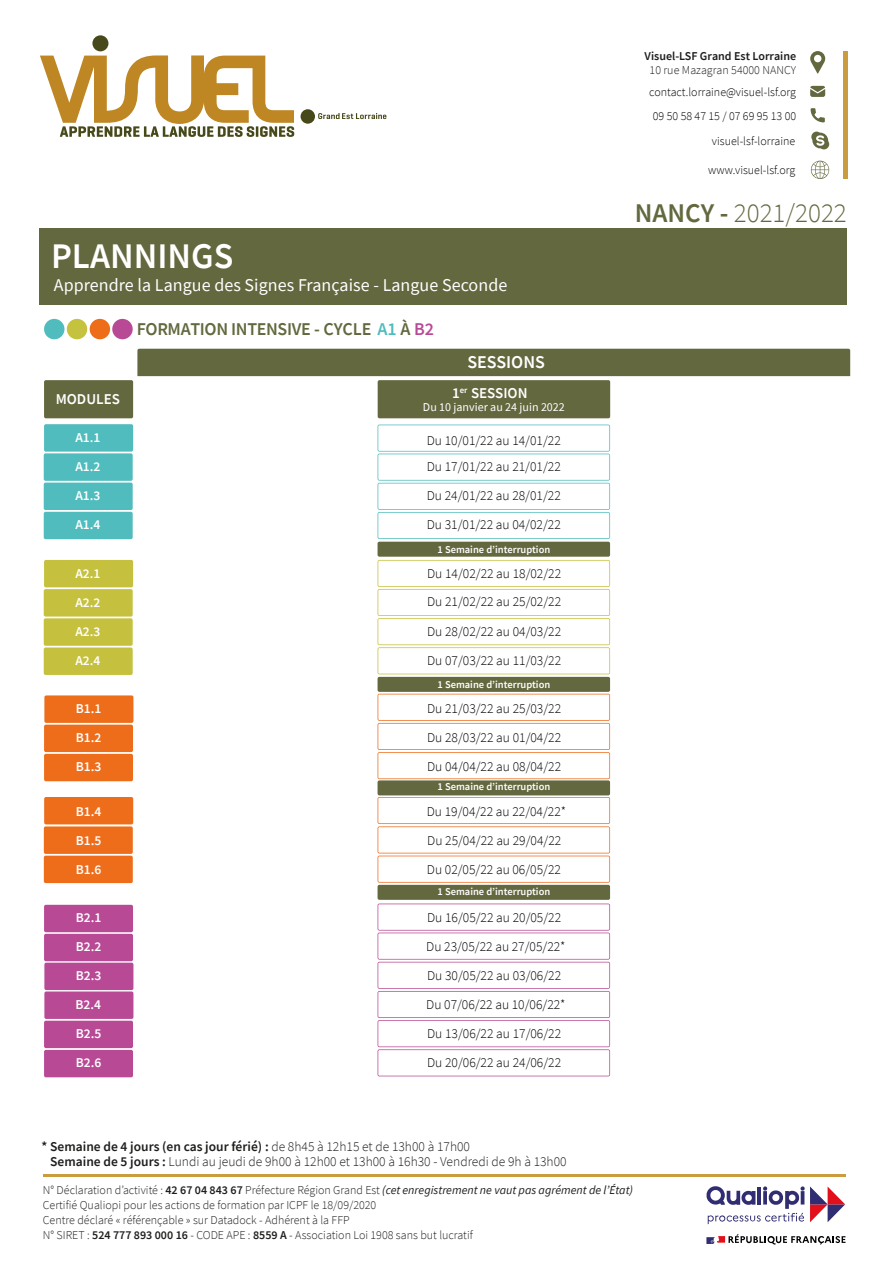
<style>
.page{position:relative;width:893px;height:1263px;background:#fff}
.page>*{position:absolute;margin:0;border:0;box-sizing:border-box;transform-origin:0 0}
.t1{font:600 36px "Source Sans Pro";color:#fff}
.t2{font:300 27px "Source Sans Pro";color:#64683e}
.t3{font:18px "Source Sans Pro";letter-spacing:.005em;color:#fff}
.t4{font:600 18px "Source Sans Pro";letter-spacing:-.02em;color:#64683e}
.t5{font:600 18px "Source Sans Pro";color:#fff}
.t6{font:600 15px "Source Sans Pro";color:#fff}
.t7{font:300 13.5px/29px "Source Sans Pro";color:#000100}
.t8{font:300 13.5px/15px "Source Sans Pro";color:#1d1d1c}
.t9{font:600 13.5px/29.2px "Source Sans Pro";color:#fff;text-align:justify}
.t10{font:300 12px/15px "Source Sans Pro";color:#1e1f1d}
.t11{font:300 12px/24.8px "Source Sans Pro";color:#000100;text-align:right}
.t12{font:600 12px "Source Sans Pro";color:#1d1d1c}
.t13{font:12px "Source Sans Pro";color:#fff}
.t14{font:300 12px "Source Sans Pro";color:#1d1d1c}
.t15{font:600 10.5px "Source Sans Pro";color:#fff}
.s1{color:#50bcbd}
.s2{color:#b84a95}
.s3{font-weight:600}
.s4{font-weight:600;color:#fff}
.s5{font-weight:400;font-style:italic}
</style>
<div class="page">
<div style="left:44px;top:319px;width:20px;height:20px;background:#50bcbd;border-radius:50%"></div>
<div style="left:67px;top:319px;width:20px;height:20px;background:#c5c23f;border-radius:50%"></div>
<div style="left:90px;top:319px;width:20px;height:20px;background:#ed6d18;border-radius:50%"></div>
<div style="left:112px;top:319px;width:21px;height:20px;background:#b84a95;border-radius:50%"></div>
<div style="left:44px;top:380px;width:89px;height:38px;background:#64683e;border-radius:2px"></div>
<div style="left:378px;top:380px;width:232px;height:38px;background:#64683e;border-radius:2px"></div>
<div style="left:378px;top:542px;width:232px;height:15px;background:#64683e;border-radius:2px"></div>
<div style="left:378px;top:677px;width:232px;height:15px;background:#64683e;border-radius:2px"></div>
<div style="left:378px;top:885px;width:232px;height:15px;background:#64683e;border-radius:2px"></div>
<svg style="left:378px;top:425px;width:232px;height:114px"></svg>
<svg style="left:378px;top:560px;width:232px;height:114px"></svg>
<svg style="left:378px;top:694px;width:232px;height:85px"></svg>
<svg style="left:378px;top:797px;width:232px;height:86px"></svg>
<svg style="left:378px;top:903px;width:232px;height:173px"></svg>
<div style="left:137px;top:349px;width:713px;height:27px;background:#64683e"></div>
<div style="left:44px;top:424px;width:89px;height:28px;background:#50bcbd;border-radius:2px"></div>
<div style="left:44px;top:453px;width:89px;height:28px;background:#50bcbd;border-radius:2px"></div>
<div style="left:44px;top:483px;width:89px;height:27px;background:#50bcbd;border-radius:2px"></div>
<div style="left:44px;top:512px;width:89px;height:27px;background:#50bcbd;border-radius:2px"></div>
<div style="left:44px;top:560px;width:89px;height:27px;background:#c5c13e;border-radius:2px"></div>
<div style="left:44px;top:589px;width:89px;height:27px;background:#c5c13e;border-radius:2px"></div>
<div style="left:44px;top:618px;width:89px;height:28px;background:#c5c13e;border-radius:2px"></div>
<div style="left:44px;top:647px;width:89px;height:28px;background:#c5c13e;border-radius:2px"></div>
<div style="left:44px;top:695px;width:89px;height:28px;background:#ed6d1b;border-radius:2px"></div>
<div style="left:44px;top:725px;width:89px;height:27px;background:#ed6d1b;border-radius:2px"></div>
<div style="left:44px;top:754px;width:89px;height:27px;background:#ed6d1b;border-radius:2px"></div>
<div style="left:44px;top:797px;width:89px;height:27px;background:#ed6d1b;border-radius:2px"></div>
<div style="left:44px;top:826px;width:89px;height:28px;background:#ed6d1b;border-radius:2px"></div>
<div style="left:44px;top:856px;width:89px;height:27px;background:#ed6d1b;border-radius:2px"></div>
<div style="left:378px;top:780px;width:232px;height:15px;background:#64683e;border-radius:2px"></div>
<div style="left:44px;top:963px;width:89px;height:27px;background:#b84a95;border-radius:2px"></div>
<div style="left:44px;top:905px;width:89px;height:27px;background:#b84a95;border-radius:2px"></div>
<div style="left:44px;top:934px;width:89px;height:27px;background:#b84a95;border-radius:2px"></div>
<div style="left:44px;top:991px;width:89px;height:28px;background:#b84a95;border-radius:2px"></div>
<div style="left:44px;top:1021px;width:89px;height:27px;background:#b84a95;border-radius:2px"></div>
<div style="left:44px;top:1050px;width:89px;height:27px;background:#b84a95;border-radius:2px"></div>
<hr style="left:843px;top:51px;width:4px;height:128px;background:#ca9c3d">
<svg style="left:811px;top:161px;width:18px;height:18px"></svg>
<svg style="left:810px;top:86px;width:15px;height:11px"></svg>
<svg style="left:811px;top:108px;width:14px;height:14px"></svg>
<svg style="left:811px;top:132px;width:18px;height:17px"></svg>
<svg style="left:810px;top:51px;width:15px;height:23px"></svg>
<div style="left:40px;top:229px;width:807px;height:76px;background:#64683e"></div>
<svg style="left:40px;top:55px;width:254px;height:82px"></svg>
<div style="left:92px;top:35px;width:16px;height:16px;background:#48491b;border-radius:50%"></div>
<div style="left:301px;top:109px;width:14px;height:15px;background:#48491b;border-radius:50%"></div>
<svg style="left:318px;top:113px;width:68px;height:6px"></svg>
<hr style="left:43px;top:1174px;width:802px;height:3px;background:#ca9c3d">
<svg style="left:706px;top:1186px;width:139px;height:38px"></svg>
<svg style="left:706px;top:1234px;width:139px;height:10px"></svg>
<p class="t12" style="left:645px;top:48px;width:153px">Visuel-LSF Grand Est Lorraine</p>
<p class="t14" style="left:650px;top:62px;width:148px">10 rue Mazagran 54000 NANCY</p>
<p class="t11" style="left:649px;top:79px;width:148px">contact.lorraine@visuel-lsf.org<br>09 50 58 47 15 / 07 69 95 13 00 visuel-lsf-lorraine</p>
<p class="t11" style="left:708px;top:157px;width:89px">www.visuel-lsf.org</p>
<h1 class="t1" style="left:51px;top:233px;width:184px">PLANNINGS</h1>
<h3 class="t3" style="left:54px;top:274px;width:455px">Apprendre la Langue des Signes Française - Langue Seconde</h3>
<h3 class="t4" style="left:137px;top:317px;width:299px">FORMATION INTENSIVE - CYCLE <span class="s1">A1</span> À <span class="s2">B2</span></h3>
<h3 class="t5" style="left:467px;top:350px;width:79px">SESSIONS</h3>
<p class="t6" style="left:452px;top:383px;width:77px">1<sup>er</sup> SESSION</p>
<p class="t13" style="left:423px;top:399px;width:143px">Du 10 janvier au 24 juin 2022</p>
<p class="t6" style="left:56px;top:389px;width:66px">MODULES</p>
<p class="t9" style="left:75px;top:422px;width:27px">A1.1<br>A1.2<br>A1.3<br>A1.4</p>
<p class="t7" style="left:427px;top:427px;width:136px;line-height:26.2px">Du 10/01/22 au 14/01/22<br>Du 17/01/22 au 21/01/22</p>
<p class="t7" style="left:427px;top:481px;width:136px">Du 24/01/22 au 28/01/22<br>Du 31/01/22 au 04/02/22</p>
<p class="t15" style="left:437px;top:542px;width:114px">1 Semaine d’interruption</p>
<p class="t9" style="left:75px;top:558px;width:27px">A2.1<br>A2.2<br>A2.3<br>A2.4</p>
<p class="t7" style="left:427px;top:559px;width:136px;text-align:justify">Du 14/02/22 au 18/02/22<br>Du 21/02/22 au 25/02/22<br>Du 28/02/22 au 04/03/22<br>Du 07/03/22 au 11/03/22</p>
<p class="t9" style="left:76px;top:694px;width:27px">B1.1<br>B1.2<br>B1.3</p>
<p class="t7" style="left:427px;top:694px;width:136px;text-align:justify">Du 21/03/22 au 25/03/22<br>Du 28/03/22 au 01/04/22<br>Du 04/04/22 au 08/04/22</p>
<p class="t9" style="left:76px;top:796px;width:27px">B1.4<br>B1.5<br>B1.6</p>
<p class="t7" style="left:427px;top:797px;width:141px">Du 19/04/22 au 22/04/22*<br>Du 25/04/22 au 29/04/22<br>Du 02/05/22 au 06/05/22</p>
<p class="t15" style="left:437px;top:884px;width:114px">1 Semaine d’interruption</p>
<p class="t15" style="left:437px;top:678px;width:114px">1 Semaine d’interruption</p>
<p class="t15" style="left:437px;top:780px;width:114px">1 Semaine d’interruption</p>
<p class="t9" style="left:76px;top:903px;width:27px">B2.1<br>B2.2</p>
<p class="t9" style="left:76px;top:961px;width:27px">B2.3</p>
<p class="t9" style="left:75px;top:990px;width:28px">B2.4<br>B2.5<br>B2.6</p>
<p class="t7" style="left:426px;top:903px;width:141px">Du 16/05/22 au 20/05/22<br>Du 23/05/22 au 27/05/22*<br>Du 30/05/22 au 03/06/22<br>Du 07/06/22 au 10/06/22*<br>Du 13/06/22 au 17/06/22<br>Du 20/06/22 au 24/06/22</p>
<h2 class="t2" style="left:635px;top:196px;width:214px"><span class="s3">NANCY -</span> 2021/2022</h2>
<p class="t8" style="left:42px;top:1138px;width:526px"><span class="s3">* Semaine de 4 jours (en cas jour férié) :</span> de 8h45 à 12h15 et de 13h00 à 17h00<br><span class="s4">*</span> <span class="s3">Semaine de 5 jours :</span> Lundi au jeudi de 9h00 à 12h00 et 13h00 à 16h30 - Vendredi de 9h à 13h00</p>
<p class="t10" style="left:43px;top:1182px;width:592px">N° Déclaration d’activité : <span class="s3">42 67 04 843 67</span> Préfecture Région Grand Est <span class="s5">(cet enregistrement ne vaut pas agrément de l’État)<br></span>Certifié Qualiopi pour les actions de formation par ICPF le 18/09/2020<br>Centre déclaré « référençable » sur Datadock - Adhérent à la FFP<br>N° SIRET : <span class="s3">524 777 893 000 16</span> - CODE APE : <span class="s3">8559 A</span> - Association Loi 1908 sans but lucratif</p>
</div>
